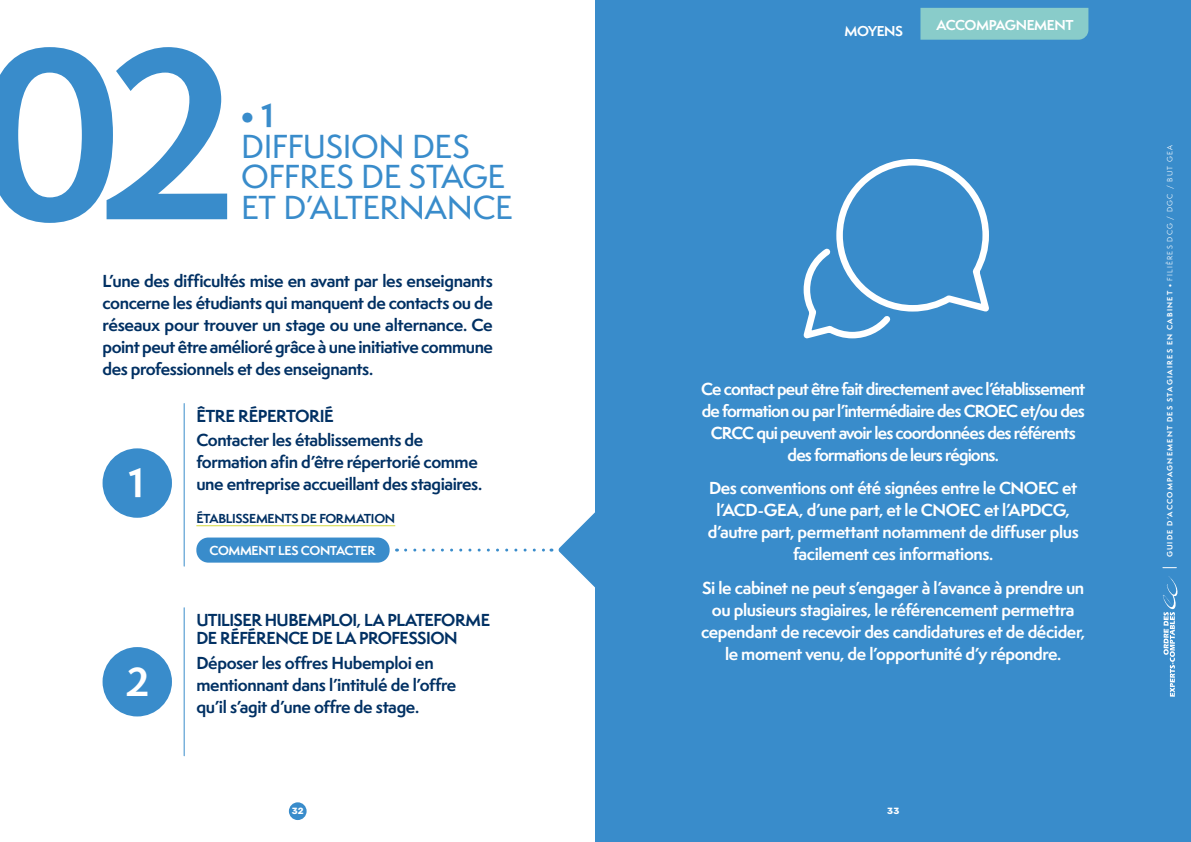
<style>
.page{position:relative;width:1191px;height:842px;background:#fff}
.page>*{position:absolute;margin:0;border:0;box-sizing:border-box;transform-origin:0 0}
.t1{font:700 225.3px "Semplicita Pro";color:#398ccb}
.t2{font:700 37.7px "Semplicita Pro";color:#fff}
.t3{font:500 30.6px/30.6px "Semplicita Pro";letter-spacing:-.01em;color:#398ccb}
.t4{font:700 30.6px "Semplicita Pro";color:#398ccb}
.t5{font:700 16px/22px "Semplicita Pro";letter-spacing:-.035em;color:#fff;text-align:center}
.t6{font:700 16px/22px "Semplicita Pro";letter-spacing:-.025em;color:#003063}
.t7{font:700 13.2px "Semplicita Pro";letter-spacing:-.03em;color:#fff}
.t8{font:700 12px "Semplicita Pro";letter-spacing:-.03em;color:#003063}
.t9{font:700 12px "Semplicita Pro";letter-spacing:-.03em;color:#fff}
.t10{font:300 9px "Rubik";color:#fff}
.t11{font:700 7px "Semplicita Pro";letter-spacing:.17em;color:#fff}
.s1{font-weight:400}
</style>
<div class="page">
<div style="left:595px;top:0;width:596px;height:842px;background:#398ccb"></div>
<svg style="left:405px;top:549px;width:147px;height:3px"></svg>
<svg style="left:558px;top:512px;width:37px;height:76px"></svg>
<svg style="left:803px;top:159px;width:186px;height:180px"></svg>
<div style="left:103px;top:448px;width:69px;height:70px;background:#398ccb;border-radius:50%"></div>
<div style="left:103px;top:647px;width:69px;height:69px;background:#398ccb;border-radius:50%"></div>
<div style="left:196px;top:537px;width:193px;height:26px;background:#398ccb;border-radius:12px"></div>
<hr style="left:184px;top:403px;width:1px;height:163px;background:#398ccb">
<hr style="left:184px;top:608px;width:1px;height:148px;background:#398ccb">
<hr style="left:196px;top:525px;width:199px;height:1px;background:#d3da3d">
<div style="left:920px;top:8px;width:168px;height:32px;background:#89ccca"></div>
<div style="left:289px;top:802px;width:17px;height:18px;background:#398ccb;border-radius:50%"></div>
<svg style="left:1162px;top:576px;width:16px;height:121px"></svg>
<svg style="left:1162px;top:567px;width:14px;height:1px"></svg>
<h1 class="t1" style="left:-26px;top:-34px;width:265px">02</h1>
<h3 class="t4" style="left:241px;top:93px;width:34px">• 1</h3>
<h3 class="t3" style="left:241px;top:131px;width:273px">DIFFUSION DES<br>OFFRES DE STAGE<br>ET D’ALTERNANCE</h3>
<p class="t6" style="left:103px;top:270px;width:392px;text-align:justify">L’une des difficultés mise en avant par les enseignants concerne les étudiants qui manquent de contacts ou de réseaux pour trouver un stage ou une alternance. Ce point peut être amélioré grâce à une initiative commune des professionnels et des enseignants.</p>
<h2 class="t2" style="left:129px;top:455px;width:17px">1</h2>
<h2 class="t2" style="left:126px;top:653px;width:25px">2</h2>
<p class="t6" style="left:196px;top:403px;width:228px;line-height:24.8px">ÊTRE RÉPERTORIÉ<br>Contacter les établissements de</p>
<p class="t6" style="left:196px;top:451px;width:287px">formation afin d’être répertorié comme une entreprise accueillant des stagiaires.</p>
<p class="t8" style="left:196px;top:509px;width:200px">ÉTABLISSEMENTS DE FORMATION</p>
<p class="t9" style="left:209px;top:541px;width:167px">COMMENT LES CONTACTER</p>
<p class="t6" style="left:196px;top:610px;width:295px;line-height:18px">UTILISER HUBEMPLOI, LA PLATEFORME<br>DE RÉFÉRENCE DE LA PROFESSION</p>
<p class="t6" style="left:196px;top:651px;width:261px">Déposer les offres Hubemploi en mentionnant dans l’intitulé de l’offre qu’il s’agit d’une offre de stage.</p>
<p class="t10" style="left:292px;top:806px;width:13px">32</p>
<p class="t7" style="left:844px;top:21px;width:60px">MOYENS</p>
<p class="t7" style="left:936px;top:15px;width:138px">ACCOMPAGNEMENT</p>
<p class="t5" style="left:701px;top:378px;width:385px">Ce contact peut être fait directement avec l’établissement de formation ou par l’intermédiaire des CROEC et/ou des CRCC qui peuvent avoir les coordonnées des référents des formations de leurs régions.</p>
<p class="t5" style="left:707px;top:477px;width:373px">Des conventions ont été signées entre le CNOEC et l’ACD-GEA, d’une part, et le CNOEC et l’APDCG, d’autre part, permettant notamment de diffuser plus facilement ces informations.</p>
<p class="t5" style="left:701px;top:576px;width:386px">Si le cabinet ne peut s’engager à l’avance à prendre un ou plusieurs stagiaires, le référencement permettra cependant de recevoir des candidatures et de décider, le moment venu, de l’opportunité d’y répondre.</p>
<p class="t10" style="left:887px;top:806px;width:14px">33</p>
<p class="t11" style="left:1164px;top:557px;width:414px;rotate:-90deg">GUIDE D’ACCOMPAGNEMENT DES STAGIAIRES EN CABINET • <span class="s1">FILIÈRES DCG / DGC / BUT GEA</span></p>
</div>
